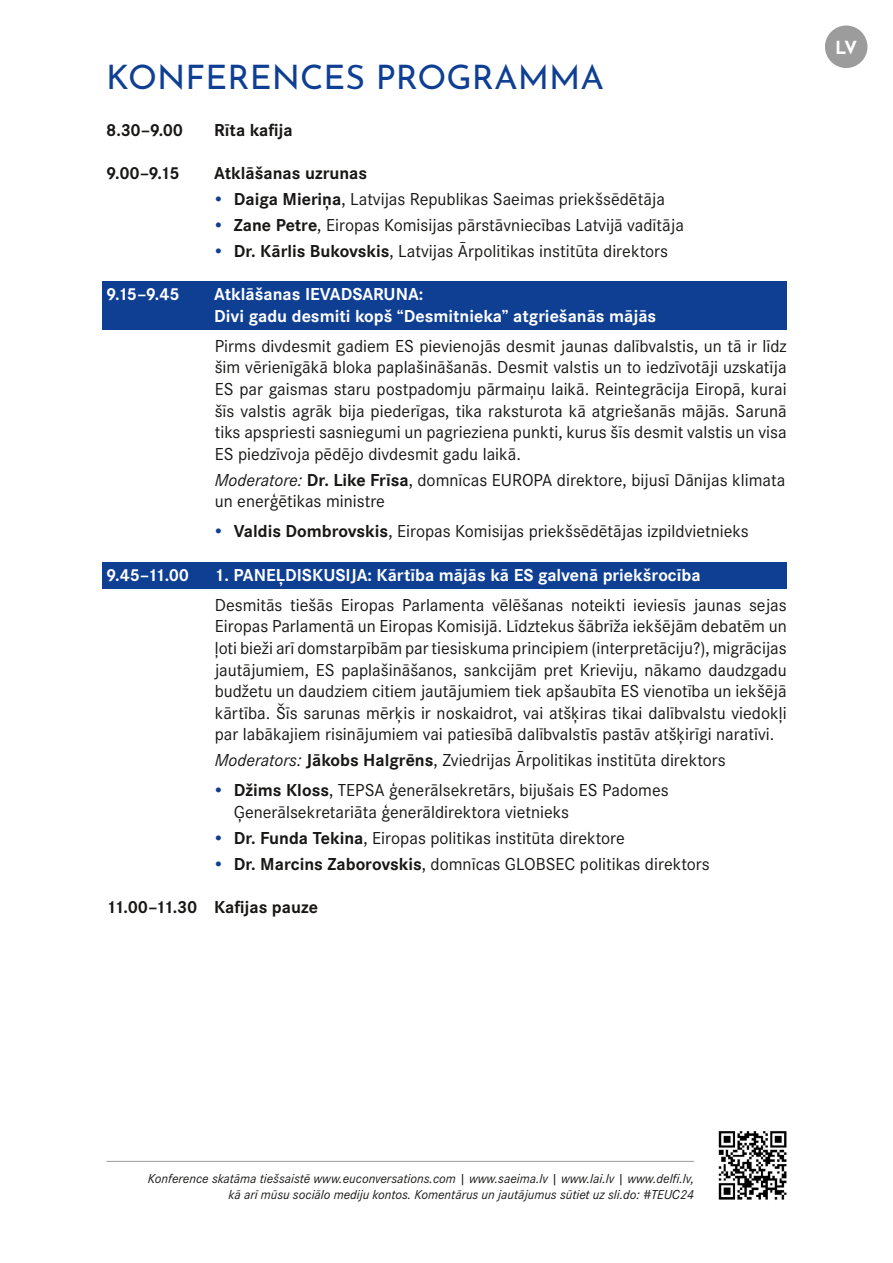
<style>
.page{position:relative;width:893px;height:1263px;background:#fff}
.page>*{position:absolute;margin:0;border:0;box-sizing:border-box;transform-origin:0 0}
.t1{font:33.75px "Josefin Sans";color:#0f3f93}
.t2{font:18px/21.6px "Corporate S Pro";color:#181716;text-align:justify}
.t3{font:700 18px/21.6px "Corporate S Pro";color:#fff}
.t4{font:700 18px "Corporate S Pro";color:#181716}
.t5{font:700 18px "Josefin Sans";color:#fff}
.t6{font:italic 13.5px/16.2px "Corporate S Pro";color:#181716;text-align:right}
.s1{color:#0f3f93}
.s2{font-weight:700}
.s3{font-style:italic}
</style>
<div class="page">
<div style="left:825px;top:26px;width:42px;height:42px;background:#9c9c9d;border-radius:50%"></div>
<hr style="left:106px;top:1161px;width:588px;height:1px;background:#9c9c9d">
<img style="left:718px;top:1131px;width:69px;height:69px">
<div style="left:102px;top:282px;width:685px;height:48px;background:#0f3f93"></div>
<div style="left:102px;top:562px;width:685px;height:27px;background:#0f3f93"></div>
<h1 class="t1" style="left:106px;top:49px;width:499px">KONFERENCES PROGRAMMA</h1>
<p class="t4" style="left:106px;top:116px;width:78px">8.30–9.00</p>
<p class="t4" style="left:214px;top:116px;width:80px">Rīta kafija</p>
<p class="t4" style="left:106px;top:159px;width:75px">9.00–9.15</p>
<p class="t4" style="left:214px;top:159px;width:154px">Atklāšanas uzrunas</p>
<p class="t2" style="left:213px;top:187px;width:454px"><span class="s1">•</span> <span class="s2">Daiga Mieriņa</span>, Latvijas Republikas Saeimas priekšsēdētāja</p>
<p class="t2" style="left:213px;top:213px;width:473px"><span class="s1">•</span> <span class="s2">Zane Petre</span>, Eiropas Komisijas pārstāvniecības Latvijā vadītāja</p>
<p class="t2" style="left:213px;top:239px;width:457px"><span class="s1">•</span> <span class="s2">Dr. Kārlis Bukovskis</span>, Latvijas Ārpolitikas institūta direktors</p>
<p class="t3" style="left:106px;top:282px;width:75px">9.15–9.45</p>
<p class="t3" style="left:214px;top:282px;width:443px">Atklāšanas IEVADSARUNA:<br>Divi gadu desmiti kopš “Desmitnieka” atgriešanās mājās</p>
<p class="t2" style="left:215px;top:334px;width:573px">Pirms divdesmit gadiem ES pievienojās desmit jaunas dalībvalstis, un tā ir līdz šim vērienīgākā bloka paplašināšanās. Desmit valstis un to iedzīvotāji uzskatīja ES par gaismas staru postpadomju pārmaiņu laikā. Reintegrācija Eiropā, kurai šīs valstis agrāk bija piederīgas, tika raksturota kā atgriešanās mājās. Sarunā tiks apspriesti sasniegumi un pagrieziena punkti, kurus šīs desmit valstis un visa ES piedzīvoja pēdējo divdesmit gadu laikā.</p>
<p class="t2" style="left:215px;top:468px;width:572px"><span class="s3">Moderatore:</span> <span class="s2">Dr. Like Frīsa</span>, domnīcas EUROPA direktore, bijusī Dānijas klimata un enerģētikas ministre</p>
<p class="t2" style="left:213px;top:519px;width:537px"><span class="s1">•</span> <span class="s2">Valdis Dombrovskis</span>, Eiropas Komisijas priekšsēdētājas izpildvietnieks</p>
<p class="t3" style="left:106px;top:562px;width:84px">9.45–11.00</p>
<p class="t3" style="left:214px;top:562px;width:488px">1. PANEĻDISKUSIJA: Kārtība mājās kā ES galvenā priekšrocība</p>
<p class="t2" style="left:215px;top:593px;width:573px">Desmitās tiešās Eiropas Parlamenta vēlēšanas noteikti ieviesīs jaunas sejas Eiropas Parlamentā un Eiropas Komisijā. Līdztekus šābrīža iekšējām debatēm un ļoti bieži arī domstarpībām par tiesiskuma principiem (interpretāciju?), migrācijas jautājumiem, ES paplašināšanos, sankcijām pret Krieviju, nākamo daudzgadu budžetu un daudziem citiem jautājumiem tiek apšaubīta ES vienotība un iekšējā kārtība. Šīs sarunas mērķis ir noskaidrot, vai atšķiras tikai dalībvalstu viedokļi par labākajiem risinājumiem vai patiesībā dalībvalstīs pastāv atšķirīgi naratīvi.</p>
<p class="t2" style="left:215px;top:748px;width:512px"><span class="s3">Moderators:</span> <span class="s2">Jākobs Halgrēns</span>, Zviedrijas Ārpolitikas institūta direktors</p>
<p class="t2" style="left:234px;top:778px;width:436px;text-indent:-21px"><span class="s1">•</span> <span class="s2">Džims Kloss</span>, TEPSA ģenerālsekretārs, bijušais ES Padomes<br>Ģenerālsekretariāta ģenerāldirektora vietnieks</p>
<p class="t2" style="left:213px;top:826px;width:414px"><span class="s1">•</span> <span class="s2">Dr. Funda Tekina</span>, Eiropas politikas institūta direktore</p>
<p class="t2" style="left:213px;top:851px;width:499px"><span class="s1">•</span> <span class="s2">Dr. Marcins Zaborovskis</span>, domnīcas GLOBSEC politikas direktors</p>
<p class="t4" style="left:106px;top:893px;width:213px">11.00–11.30 Kafijas pauze</p>
<p class="t5" style="left:835px;top:31px;width:24px">LV</p>
<p class="t6" style="left:148px;top:1169px;width:548px">Konference skatāma tiešsaistē www.euconversations.com | www.saeima.lv | www.lai.lv | www.delfi.lv, kā arī mūsu sociālo mediju kontos. Komentārus un jautājumus sūtiet uz sli.do: #TEUC24</p>
</div>
